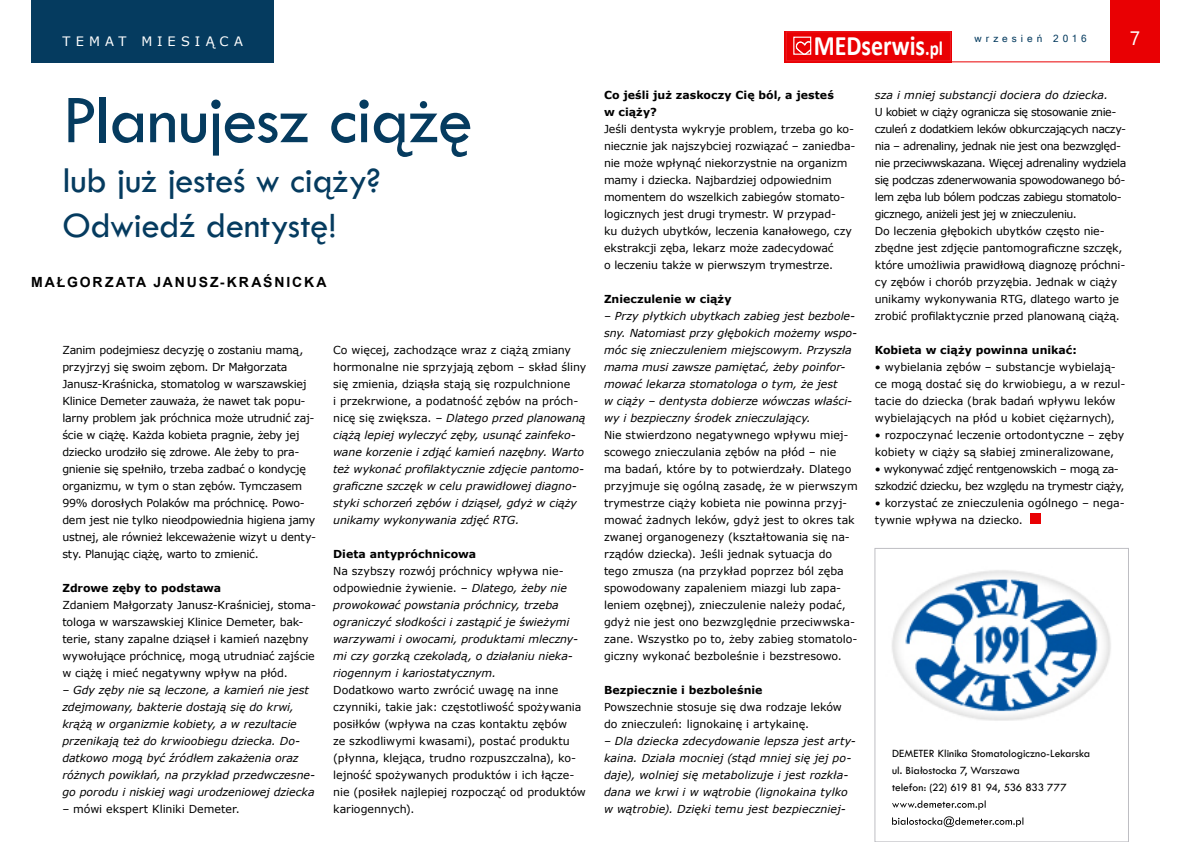
<style>
.page{position:relative;width:1191px;height:842px;background:#fff}
.page>*{position:absolute;margin:0;border:0;box-sizing:border-box;transform-origin:0 0}
.t1{font:71px "Tw Cen";letter-spacing:-.015em;color:#053b5f}
.t2{font:37px/45px "Tw Cen";letter-spacing:-.01em;color:#053b5f}
.t3{font:700 28.3px "Calibri";color:#fff;scale:.85 1}
.t4{font:19.4px "Segoe UI";color:#fff}
.t5{font:700 14px "Arial";letter-spacing:.135em;color:#000}
.t6{font:13px "MS Reference Sans Serif";letter-spacing:.395em;color:#fff}
.t7{font:11.5px/17px "Tw Cen";letter-spacing:-.005em;color:#000}
.t8{font:11px/17px "MS Reference Sans Serif";letter-spacing:-.01em;color:#000}
.t9{font:italic 11px/17px "MS Reference Sans Serif";letter-spacing:-.005em;color:#000}
.t10{font:11px/17px "MS Reference Sans Serif";letter-spacing:-.03em;color:#000}
.t11{font:700 11px/17px "MS Reference Sans Serif";color:#000}
.t12{font:11px/17px "MS Reference Sans Serif";letter-spacing:-.04em;color:#000}
.t13{font:10px "Microsoft Sans Serif";letter-spacing:.405em;color:#053b5f}
.s1{font-size:20.2px}
.s2{font-style:normal}
</style>
<div class="page">
<div style="left:784px;top:31px;width:167px;height:31px;background:#e9060a"></div>
<div style="left:786px;top:32px;width:164px;height:29px;background:#e90003"></div>
<div style="left:786px;top:32px;width:164px;height:29px;border:1px solid #ed1d24"></div>
<div style="left:793px;top:37px;width:18px;height:18px;border:1px solid #fff"></div>
<svg style="left:795px;top:41px;width:17px;height:14px"></svg>
<div style="left:1110px;top:0;width:49px;height:62px;background:#e90003"></div>
<hr style="left:950px;top:61px;width:160px;height:1px;background:#e90003">
<div style="left:31px;top:0;width:243px;height:62px;background:#053b5f"></div>
<div style="left:1030px;top:514px;width:11px;height:10px;background:#e90003"></div>
<svg style="left:892px;top:800px;width:93px;height:10px"></svg>
<svg style="left:892px;top:816px;width:131px;height:11px"></svg>
<div style="left:874px;top:548px;width:254px;height:294px;border:1px solid #bebec3"></div>
<img style="left:892px;top:570px;width:219px;height:151px">
<p class="t6" style="left:62px;top:33px;width:182px">TEMAT MIESIĄCA</p>
<h3 class="t4" style="left:1129px;top:23px;width:12px">7</h3>
<p class="t13" style="left:974px;top:32px;width:114px">wrzesień 2016</p>
<h3 class="t3" style="left:813px;top:27px;width:154px">MEDserwis<span class="s1">.pl</span></h3>
<h1 class="t1" style="left:62px;top:77px;width:412px">Planujesz ciążę</h1>
<h2 class="t2" style="left:62px;top:158px;width:320px">lub już jesteś w ciąży?<br>Odwiedź dentystę!</h2>
<p class="t5" style="left:31px;top:273px;width:297px">MAŁGORZATA JANUSZ-KRAŚNICK A</p>
<p class="t8" style="left:62px;top:341px;width:255px">Zanim podejmiesz decyzję o zostaniu mamą, przyjrzyj się swoim zębom. Dr Małgorzata Janusz-Kraśnicka, stomatolog w warszawskiej Klinice Demeter zauważa, że nawet tak popu&shy;larny problem jak próchnica może utrudnić zaj&shy;ście w ciążę. Każda kobieta pragnie, żeby jej dziecko urodziło się zdrowe. Ale żeby to pra&shy;gnienie się spełniło, trzeba zadbać o kondycję organizmu, w tym o stan zębów. Tymczasem 99% dorosłych Polaków ma próchnicę. Powo&shy;dem jest nie tylko nieodpowiednia higiena jamy ustnej, ale również lekceważenie wizyt u denty&shy;sty. Planując ciążę, warto to zmienić.</p>
<p class="t11" style="left:62px;top:579px;width:160px">Zdrowe zęby to podstawa</p>
<p class="t8" style="left:62px;top:596px;width:255px">Zdaniem Małgorzaty Janusz-Kraśniciej, stoma&shy;tologa w warszawskiej Klinice Demeter, bak&shy;terie, stany zapalne dziąseł i kamień nazębny wywołujące próchnicę, mogą utrudniać zajście w ciążę i mieć negatywny wpływ na płód.</p>
<p class="t9" style="left:62px;top:681px;width:254px">– Gdy zęby nie są leczone, a kamień nie jest zdejmowany, bakterie dostają się do krwi, krążą w organizmie kobiety, a w rezultacie przenikają też do krwioobiegu dziecka. Do&shy;datkowo mogą być źródłem zakażenia oraz różnych powikłań, na przykład przedwczesne&shy;go porodu i niskiej wagi urodzeniowej dziecka</p>
<p class="t8" style="left:62px;top:800px;width:179px">– mówi ekspert Kliniki Demeter.</p>
<p class="t9" style="left:333px;top:341px;width:255px"><span class="s2">Co więcej, zachodzące wraz z ciążą zmiany hormonalne nie sprzyjają zębom – skład śliny się zmienia, dziąsła stają się rozpulchnione<br>i przekrwione, a podatność zębów na próch&shy;nicę się zwiększa.</span> – Dlatego przed planowaną ciążą lepiej wyleczyć zęby, usunąć zainfeko&shy;wane korzenie i zdjąć kamień nazębny. Warto też wykonać profilaktycznie zdjęcie pantomo&shy;graficzne szczęk w celu prawidłowej diagno&shy;styki schorzeń zębów i dziąseł, gdyż w ciąży unikamy wykonywania zdjęć RTG.</p>
<p class="t11" style="left:333px;top:545px;width:144px">Dieta antypróchnicowa</p>
<p class="t9" style="left:333px;top:562px;width:246px"><span class="s2">Na szybszy rozwój próchnicy wpływa nie&shy;odpowiednie żywienie. –</span> Dlatego, żeby nie prowokować powstania próchnicy, trzeba ograniczyć słodkości i zastąpić je świeżymi warzywami i owocami, produktami mleczny&shy;mi czy gorzką czekoladą, o działaniu nieka&shy;riogennym i kariostatycznym.</p>
<p class="t8" style="left:333px;top:681px;width:254px">Dodatkowo warto zwrócić uwagę na inne czynniki, takie jak: częstotliwość spożywania posiłków (wpływa na czas kontaktu zębów<br>ze szkodliwymi kwasami), postać produktu (płynna, klejąca, trudno rozpuszczalna), ko&shy;lejność spożywanych produktów i ich łącze&shy;nie (posiłek najlepiej rozpocząć od produktów kariogennych).</p>
<p class="t11" style="left:604px;top:86px;width:231px">Co jeśli już zaskoczy Cię ból, a jesteś w ciąży?</p>
<p class="t8" style="left:604px;top:120px;width:253px">Jeśli dentysta wykryje problem, trzeba go ko&shy;niecznie jak najszybciej rozwiązać – zaniedba&shy;nie może wpłynąć niekorzystnie na organizm mamy i dziecka. Najbardziej odpowiednim momentem do wszelkich zabiegów stomato&shy;logicznych jest drugi trymestr. W przypad-<br>ku dużych ubytków, leczenia kanałowego, czy ekstrakcji zęba, lekarz może zadecydować<br>o leczeniu także w pierwszym trymestrze.</p>
<p class="t11" style="left:604px;top:290px;width:129px">Znieczulenie w ciąży</p>
<p class="t9" style="left:604px;top:307px;width:255px">– Przy płytkich ubytkach zabieg jest bezbole&shy;sny. Natomiast przy głębokich możemy wspo&shy;móc się znieczuleniem miejscowym. Przyszła mama musi zawsze pamiętać, żeby poinfor&shy;mować lekarza stomatologa o tym, że jest<br>w ciąży – dentysta dobierze wówczas właści&shy;wy i bezpieczny środek znieczulający.</p>
<p class="t8" style="left:604px;top:426px;width:255px">Nie stwierdzono negatywnego wpływu miej&shy;scowego znieczulania zębów na płód – nie<br>ma badań, które by to potwierdzały. Dlatego przyjmuje się ogólną zasadę, że w pierwszym trymestrze ciąży kobieta nie powinna przyj&shy;mować żadnych leków, gdyż jest to okres tak zwanej organogenezy (kształtowania się na&shy;rządów dziecka). Jeśli jednak sytuacja do tego zmusza (na przykład poprzez ból zęba spowodowany zapaleniem miazgi lub zapa&shy;leniem ozębnej), znieczulenie należy podać, gdyż nie jest ono bezwzględnie przeciwwska&shy;zane. Wszystko po to, żeby zabieg stomatolo&shy;giczny wykonać bezboleśnie i bezstresowo.</p>
<p class="t11" style="left:604px;top:681px;width:160px">Bezpiecznie i bezboleśnie</p>
<p class="t8" style="left:604px;top:698px;width:239px">Powszechnie stosuje się dwa rodzaje leków do znieczuleń: lignokainę i artykainę.</p>
<p class="t9" style="left:604px;top:732px;width:253px">– Dla dziecka zdecydowanie lepsza jest arty&shy;kaina. Działa mocniej (stąd mniej się jej po&shy;daje), wolniej się metabolizuje i jest rozkła&shy;dana we krwi i w wątrobie (lignokaina tylko w wątrobie). Dzięki temu jest bezpieczniej-</p>
<p class="t9" style="left:874px;top:86px;width:235px">sza i mniej substancji dociera do dziecka.</p>
<p class="t10" style="left:874px;top:103px;width:253px">U kobiet w ciąży ogranicza się stosowanie znie&shy;czuleń z dodatkiem leków obkurczających naczy&shy;nia – adrenaliny, jednak nie jest ona bezwzględ&shy;nie przeciwwskazana. Więcej adrenaliny wydziela się podczas zdenerwowania spowodowanego bó&shy;lem zęba lub bólem podczas zabiegu stomatolo&shy;gicznego, aniżeli jest jej w znieczuleniu.<br>Do leczenia głębokich ubytków często nie&shy;zbędne jest zdjęcie pantomograficzne szczęk, które umożliwia prawidłową diagnozę próchni&shy;cy zębów i chorób przyzębia. Jednak w ciąży unikamy wykonywania RTG, dlatego warto je zrobić profilaktycznie przed planowaną ciążą.</p>
<p class="t11" style="left:874px;top:341px;width:203px">Kobieta w ciąży powinna unikać:</p>
<p class="t8" style="left:874px;top:358px;width:252px">• wybielania zębów – substancje wybielają&shy;ce mogą dostać się do krwiobiegu, a w rezul&shy;tacie do dziecka (brak badań wpływu leków wybielających na płód u kobiet ciężarnych),</p>
<p class="t8" style="left:874px;top:426px;width:251px">• rozpoczynać leczenie ortodontyczne – zęby kobiety w ciąży są słabiej zmineralizowane,</p>
<p class="t12" style="left:874px;top:460px;width:251px">• wykonywać zdjęć rentgenowskich – mogą za&shy;szkodzić dziecku, bez względu na trymestr ciąży,</p>
<p class="t8" style="left:874px;top:494px;width:251px">• korzystać ze znieczulenia ogólnego – nega&shy;tywnie wpływa na dziecko.</p>
<p class="t7" style="left:892px;top:744px;width:200px">DEMETER Klinika Stomatologiczno-Lekarska ul. Białostocka 7, Warszawa<br>telefon: (22) 619 81 94, 536 833 777</p>
</div>
